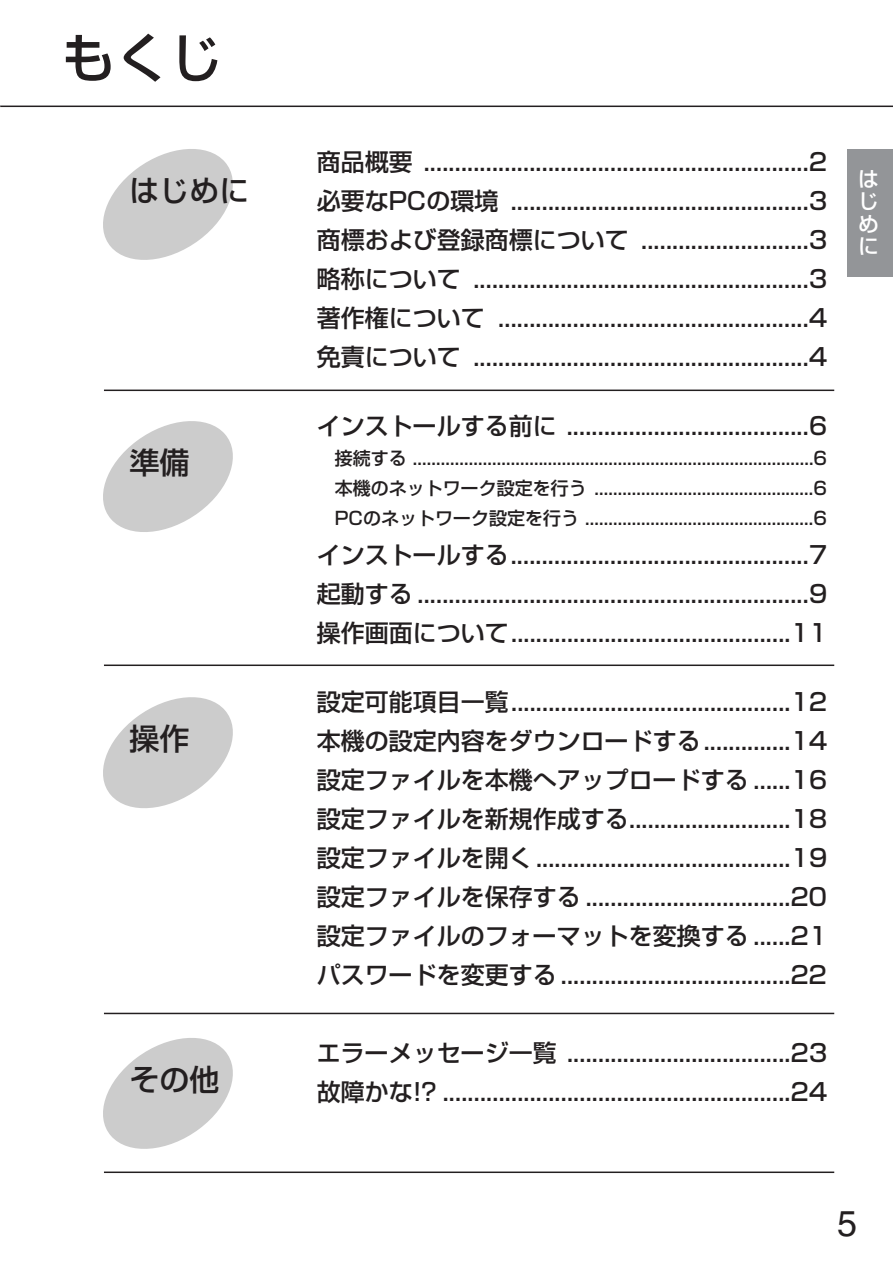
<style>
.page{position:relative;width:893px;height:1263px;background:#fff}
.page>*{position:absolute;margin:0;border:0;box-sizing:border-box;transform-origin:0 0}
.t1{font:500 54px "Shin Go";color:#231f20}
.t2{font:36px "Helvetica";color:#231f20}
.t3{font:500 30px "Shin Go";color:#231f20}
.t4{font:500 24px/39px "Shin Go";color:#231f20;text-align:justify}
.t5{font:500 21px/22.5px "Shin Go";color:#fff;text-align:justify}
.t6{font:500 18px/30px "Shin Go";color:#231f20;text-align:justify}
</style>
<div class="page">
<hr style="left:0;top:106px;width:892px;height:1px;background:#231f20">
<div style="left:847px;top:149px;width:45px;height:127px;background:#939598"></div>
<svg style="left:103px;top:149px;width:130px;height:111px"></svg>
<hr style="left:104px;top:390px;width:730px;height:1px;background:#231f20">
<svg style="left:103px;top:697px;width:130px;height:111px"></svg>
<hr style="left:104px;top:1172px;width:730px;height:1px;background:#231f20">
<svg style="left:103px;top:421px;width:130px;height:111px"></svg>
<hr style="left:104px;top:665px;width:730px;height:1px;background:#231f20">
<svg style="left:103px;top:1038px;width:130px;height:111px"></svg>
<hr style="left:104px;top:1013px;width:730px;height:1px;background:#231f20">
<h1 class="t1" style="left:61px;top:38px;width:163px">もくじ</h1>
<p class="t3" style="left:129px;top:179px;width:121px">はじめに</p>
<p class="t3" style="left:129px;top:451px;width:62px">準備</p>
<p class="t3" style="left:129px;top:728px;width:62px">操作</p>
<p class="t3" style="left:129px;top:1068px;width:92px">その他</p>
<p class="t4" style="left:317px;top:145px;width:512px">商品概要 ..............................................................2必要なPCの環境 ................................................3商標および登録商標について ...........................3略称について ......................................................3著作権について ..................................................4免責について ......................................................4</p>
<p class="t4" style="left:317px;top:409px;width:512px">インストールする前に .......................................6</p>
<p class="t6" style="left:335px;top:445px;width:494px">接続する ......................................................................................6本機のネットワーク設定を行う ...............................................6<br>PCのネットワーク設定を行う .................................................6</p>
<p class="t4" style="left:317px;top:538px;width:512px">インストールする................................................7起動する ...............................................................9操作画面について.............................................11</p>
<p class="t4" style="left:317px;top:685px;width:512px">設定可能項目一覧.............................................12本機の設定内容をダウンロードする..............14設定ファイルを本機へアップロードする ......16設定ファイルを新規作成する..........................18設定ファイルを開く.........................................19設定ファイルを保存する .................................20設定ファイルのフォーマットを変換する ......21パスワードを変更する .....................................22</p>
<p class="t4" style="left:317px;top:1036px;width:512px">エラーメッセージ一覧 ....................................23故障かな!? ........................................................24</p>
<p class="t5" style="left:858px;top:170px;width:22px">はじめに</p>
<h2 class="t2" style="left:837px;top:1211px;width:22px">5</h2>
</div>
